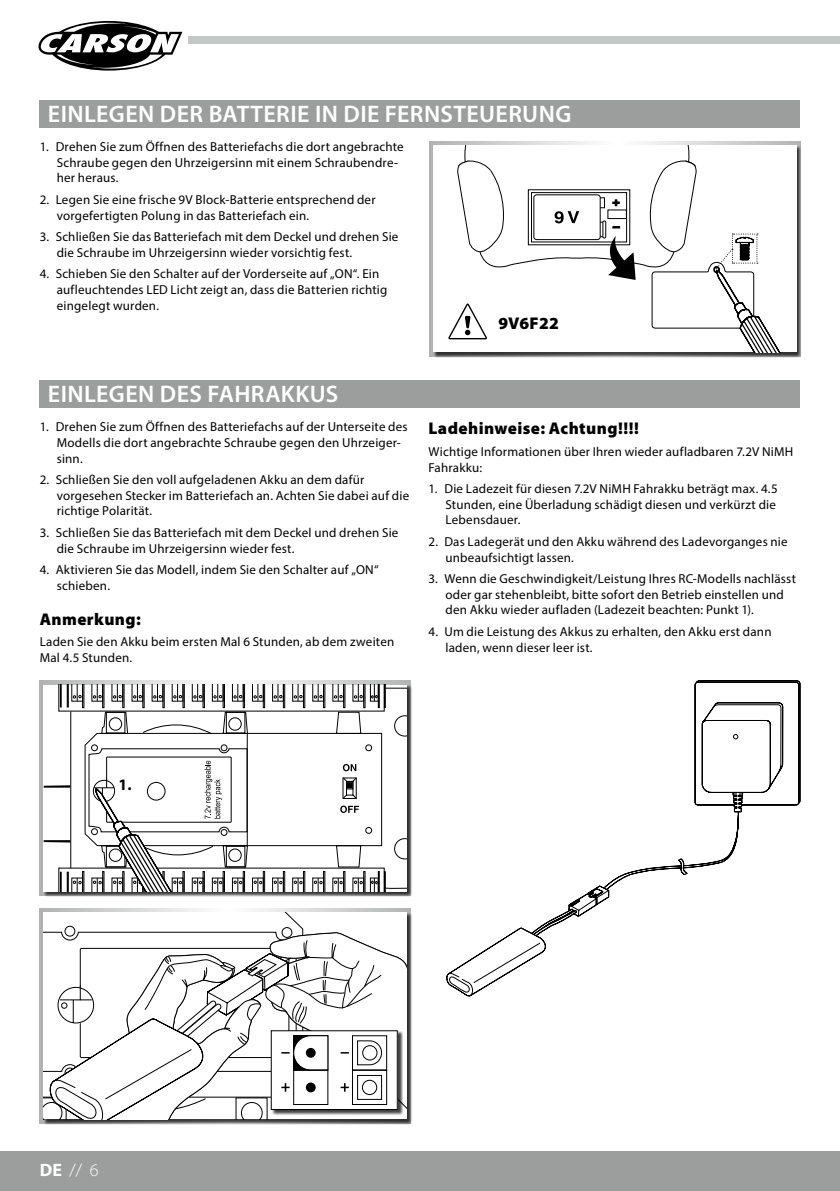
<style>
.page{position:relative;width:840px;height:1191px;background:#fff}
.page>*{position:absolute;margin:0;border:0;box-sizing:border-box;transform-origin:0 0}
.t1{font:600 24px "Myriad Pro";letter-spacing:.015em;color:#fff}
.t2{font:300 18px "Myriad Pro";color:#fff}
.t3{font:900 17px "Myriad Pro";letter-spacing:.025em;color:#000}
.t4{font:700 16px "Myriad Pro";color:#000}
.t5{font:13px/15.6px "Myriad Pro";letter-spacing:.015em;color:#000}
.s1{font-weight:700}
</style>
<div class="page">
<div style="left:0;top:1151px;width:839px;height:40px;background:#9c9d9d"></div>
<hr style="left:839px;top:1151px;width:1px;height:40px;background:#9c9d9d">
<div style="left:188px;top:36px;width:651px;height:8px;background:#c5c6c6"></div>
<svg style="left:38px;top:21px;width:145px;height:50px"></svg>
<svg style="left:40px;top:680px;width:370px;height:215px"></svg>
<div style="left:44px;top:684px;width:362px;height:207px;background:#fff"></div>
<svg style="left:58px;top:684px;width:327px;height:213px"></svg>
<svg style="left:70px;top:687px;width:336px;height:202px"></svg>
<hr style="left:44px;top:785px;width:26px;height:2px;background:#000">
<hr style="left:44px;top:840px;width:26px;height:2px;background:#000">
<div style="left:40px;top:100px;width:759px;height:28px;background:#9c9d9d"></div>
<svg style="left:429px;top:141px;width:370px;height:215px;background:#cacbcb"></svg>
<div style="left:433px;top:146px;width:368px;height:211px;background:#000;opacity:.75"></div>
<div style="left:433px;top:145px;width:362px;height:207px;background:#fff"></div>
<svg style="left:448px;top:145px;width:332px;height:207px"></svg>
<svg style="left:40px;top:908px;width:370px;height:215px"></svg>
<div style="left:44px;top:913px;width:368px;height:211px;background:#000;opacity:.75"></div>
<div style="left:40px;top:380px;width:759px;height:28px;background:#9c9d9d"></div>
<svg style="left:446px;top:680px;width:354px;height:316px"></svg>
<svg style="left:44px;top:912px;width:362px;height:207px"></svg>
<div style="left:357px;top:1075px;width:25px;height:24px;border:1px solid #000"></div>
<h1 class="t1" style="left:48px;top:99px;width:524px">EINLEGEN DER BATTERIE IN DIE FERNSTEUERUNG</h1>
<p class="t5" style="left:57px;top:139px;width:348px;text-indent:-17px">1. Drehen Sie zum Öffnen des Batteriefachs die dort angebrachte<br>Schraube gegen den Uhrzeigersinn mit einem Schraubendre&shy;her heraus.</p>
<p class="t5" style="left:57px;top:192px;width:320px;text-indent:-17px">2. Legen Sie eine frische 9V Block-Batterie entsprechend der vorgefertigten Polung in das Batteriefach ein.</p>
<p class="t5" style="left:57px;top:229px;width:343px;text-indent:-17px">3. Schließen Sie das Batteriefach mit dem Deckel und drehen Sie die Schraube im Uhrzeigersinn wieder vorsichtig fest.</p>
<p class="t5" style="left:57px;top:266px;width:332px;text-indent:-17px">4. Schieben Sie den Schalter auf der Vorderseite auf „ON“. Ein aufleuchtendes LED Licht zeigt an, dass die Batterien richtig eingelegt wurden.</p>
<h3 class="t3" style="left:498px;top:312px;width:62px">9V6F22</h3>
<h1 class="t1" style="left:48px;top:379px;width:292px">EINLEGEN DES FAHRAKKUS</h1>
<p class="t5" style="left:57px;top:419px;width:352px;text-indent:-17px">1. Drehen Sie zum Öffnen des Batteriefachs auf der Unterseite des<br>Modells die dort angebrachte Schraube gegen den Uhrzeiger&shy;sinn.</p>
<p class="t5" style="left:57px;top:472px;width:354px;text-indent:-17px">2. Schließen Sie den voll aufgeladenen Akku an dem dafür vorgesehen Stecker im Batteriefach an. Achten Sie dabei auf die richtige Polarität.</p>
<p class="t5" style="left:57px;top:524px;width:343px;text-indent:-17px">3. Schließen Sie das Batteriefach mit dem Deckel und drehen Sie die Schraube im Uhrzeigersinn wieder fest.</p>
<p class="t5" style="left:57px;top:562px;width:323px;text-indent:-17px">4. Aktivieren Sie das Modell, indem Sie den Schalter auf „ON“ schieben.</p>
<h3 class="t3" style="left:40px;top:607px;width:102px">Anmerkung:</h3>
<p class="t5" style="left:40px;top:634px;width:356px">Laden Sie den Akku beim ersten Mal 6 Stunden, ab dem zweiten<br>Mal 4.5 Stunden.</p>
<h3 class="t3" style="left:428px;top:417px;width:212px">Ladehinweise: Achtung!!!!</h3>
<p class="t5" style="left:428px;top:443px;width:366px">Wichtige Informationen über Ihren wieder aufladbaren 7.2V NiMH<br>Fahrakku:</p>
<p class="t5" style="left:445px;top:481px;width:333px;text-indent:-17px">1. Die Ladezeit für diesen 7.2V NiMH Fahrakku beträgt max. 4.5<br>Stunden, eine Überladung schädigt diesen und verkürzt die<br>Lebensdauer.</p>
<p class="t5" style="left:445px;top:533px;width:343px;text-indent:-17px">2. Das Ladegerät und den Akku während des Ladevorganges nie unbeaufsichtigt lassen.</p>
<p class="t5" style="left:445px;top:571px;width:352px;text-indent:-17px">3. Wenn die Geschwindigkeit/Leistung Ihres RC-Modells nachlässt oder gar stehenbleibt, bitte sofort den Betrieb einstellen und den Akku wieder aufladen (Ladezeit beachten: Punkt 1).</p>
<p class="t5" style="left:445px;top:623px;width:327px;text-indent:-17px">4. Um die Leistung des Akkus zu erhalten, den Akku erst dann laden, wenn dieser leer ist.</p>
<p class="t4" style="left:118px;top:774px;width:15px">1.</p>
<h2 class="t2" style="left:40px;top:1159px;width:60px"><span class="s1">DE</span> // 6</h2>
</div>
